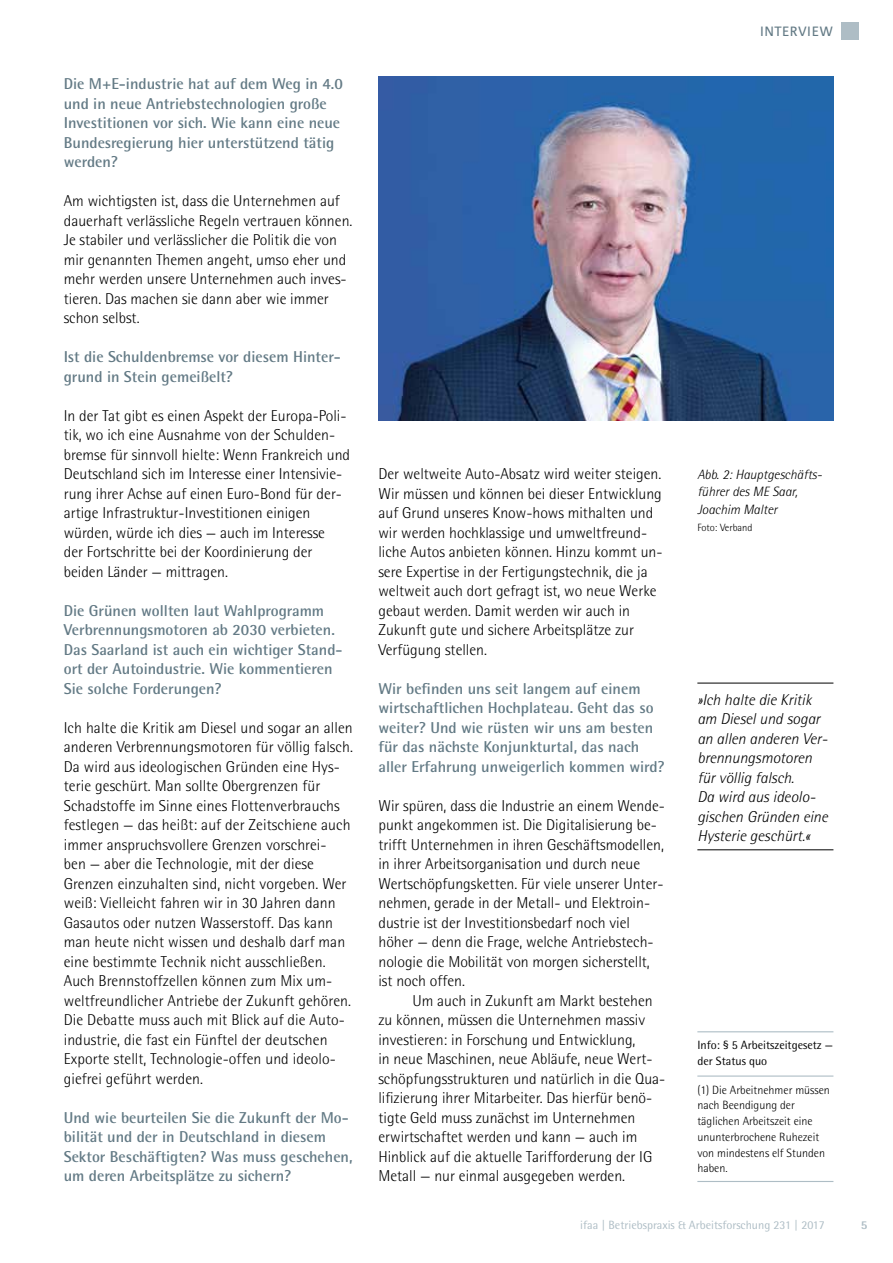
<style>
.page{position:relative;width:893px;height:1263px;background:#fff}
.page>*{position:absolute;margin:0;border:0;box-sizing:border-box;transform-origin:0 0}
.t1{font:300 15.75px/19.5px "Rotis Semi Sans";color:#000}
.t2{font:700 15.75px/19.5px "Rotis Semi Sans";color:#637a85}
.t3{font:italic 300 15.75px/19.5px "Rotis Semi Sans";color:#000}
.t4{font:italic 300 13.5px/17.2px "Rotis Semi Sans";color:#000}
.t5{font:13.5px "Corpid C1";letter-spacing:.03em;color:#637a85}
.t6{font:300 12px/15.8px "Rotis Semi Sans";color:#000}
.t7{font:12px "Rotis Semi Sans";color:#aebdc5}
.t8{font:12px/15.8px "Rotis Semi Sans";color:#000}
.t9{font:800 12px "Rotis Semi Sans";color:#aebdc5}
.t10{font:300 10.5px "Rotis Semi Sans";color:#000}
</style>
<div class="page">
<div style="left:842px;top:22px;width:17px;height:17px;background:#aebdc5"></div>
<img style="left:378px;top:77px;width:455px;height:344px">
<hr style="left:697px;top:1031px;width:136px;height:1px;background:#aebdc5">
<hr style="left:697px;top:1075px;width:136px;height:2px;background:#aebdc5">
<hr style="left:697px;top:1181px;width:136px;height:1px;background:#aebdc5">
<hr style="left:697px;top:683px;width:136px;height:1px;background:#000">
<hr style="left:697px;top:849px;width:136px;height:1px;background:#000">
<p class="t2" style="left:64px;top:74px;width:281px">Die M+E-industrie hat auf dem Weg in 4.0 und in neue Antriebstechnologien große Investitionen vor sich. Wie kann eine neue Bundesregierung hier unterstützend tätig werden?</p>
<p class="t1" style="left:64px;top:191px;width:290px">Am wichtigsten ist, dass die Unternehmen auf dauerhaft verlässliche Regeln vertrauen können.<br>Je stabiler und verlässlicher die Politik die von mir genannten Themen angeht, umso eher und mehr werden unsere Unternehmen auch inves&shy;tieren. Das machen sie dann aber wie immer schon selbst.</p>
<p class="t2" style="left:64px;top:347px;width:279px">Ist die Schuldenbremse vor diesem Hinter&shy;grund in Stein gemeißelt?</p>
<p class="t1" style="left:64px;top:406px;width:288px">In der Tat gibt es einen Aspekt der Europa-Poli&shy;tik, wo ich eine Ausnahme von der Schulden&shy;bremse für sinnvoll hielte: Wenn Frankreich und Deutschland sich im Interesse einer Intensivie&shy;rung ihrer Achse auf einen Euro-Bond für der&shy;artige Infrastruktur-Investitionen einigen würden, würde ich dies — auch im Interesse<br>der Fortschritte bei der Koordinierung der beiden Länder — mittragen.</p>
<p class="t2" style="left:64px;top:600px;width:280px">Die Grünen wollten laut Wahlprogramm Verbrennungsmotoren ab 2030 verbieten.<br>Das Saarland ist auch ein wichtiger Stand&shy;ort der Autoindustrie. Wie kommentieren Sie solche Forderungen?</p>
<p class="t1" style="left:64px;top:718px;width:291px">Ich halte die Kritik am Diesel und sogar an allen anderen Verbrennungsmotoren für völlig falsch.<br>Da wird aus ideologischen Gründen eine Hys&shy;terie geschürt. Man sollte Obergrenzen für Schadstoffe im Sinne eines Flottenverbrauchs festlegen — das heißt: auf der Zeitschiene auch immer anspruchsvollere Grenzen vorschrei-<br>ben — aber die Technologie, mit der diese Grenzen einzuhalten sind, nicht vorgeben. Wer weiß: Vielleicht fahren wir in 30 Jahren dann Gasautos oder nutzen Wasserstoff. Das kann man heute nicht wissen und deshalb darf man eine bestimmte Technik nicht ausschließen.<br>Auch Brennstoffzellen können zum Mix um&shy;weltfreundlicher Antriebe der Zukunft gehören.<br>Die Debatte muss auch mit Blick auf die Auto&shy;industrie, die fast ein Fünftel der deutschen Exporte stellt, Technologie-offen und ideolo&shy;giefrei geführt werden.</p>
<p class="t2" style="left:64px;top:1107px;width:290px">Und wie beurteilen Sie die Zukunft der Mo&shy;bilität und der in Deutschland in diesem Sektor Beschäftigten? Was muss geschehen, um deren Arbeitsplätze zu sichern?</p>
<p class="t5" style="left:760px;top:23px;width:74px">INTERVIEW</p>
<p class="t1" style="left:378px;top:464px;width:286px">Der weltweite Auto-Absatz wird weiter steigen.<br>Wir müssen und können bei dieser Entwicklung auf Grund unseres Know-hows mithalten und wir werden hochklassige und umweltfreund&shy;liche Autos anbieten können. Hinzu kommt un&shy;sere Expertise in der Fertigungstechnik, die ja weltweit auch dort gefragt ist, wo neue Werke gebaut werden. Damit werden wir auch in Zukunft gute und sichere Arbeitsplätze zur Verfügung stellen.</p>
<p class="t2" style="left:378px;top:678px;width:288px">Wir befinden uns seit langem auf einem wirtschaftlichen Hochplateau. Geht das so weiter? Und wie rüsten wir uns am besten für das nächste Konjunkturtal, das nach aller Erfahrung unweigerlich kommen wird?</p>
<p class="t1" style="left:378px;top:796px;width:288px">Wir spüren, dass die Industrie an einem Wende&shy;punkt angekommen ist. Die Digitalisierung be&shy;trifft Unternehmen in ihren Geschäftsmodellen, in ihrer Arbeitsorganisation und durch neue Wertschöpfungsketten. Für viele unserer Unter&shy;nehmen, gerade in der Metall- und Elektroin&shy;dustrie ist der Investitionsbedarf noch viel höher — denn die Frage, welche Antriebstech&shy;nologie die Mobilität von morgen sicherstellt, ist noch offen.</p>
<p class="t1" style="left:378px;top:991px;width:288px;text-indent:34px">Um auch in Zukunft am Markt bestehen zu können, müssen die Unternehmen massiv investieren: in Forschung und Entwicklung,<br>in neue Maschinen, neue Abläufe, neue Wert&shy;schöpfungsstrukturen und natürlich in die Qua&shy;lifizierung ihrer Mitarbeiter. Das hierfür benö&shy;tigte Geld muss zunächst im Unternehmen erwirtschaftet werden und kann — auch im Hinblick auf die aktuelle Tarifforderung der IG Metall — nur einmal ausgegeben werden.</p>
<p class="t4" style="left:697px;top:466px;width:126px">Abb. 2: Hauptgeschäfts&shy;führer des ME Saar,<br>Joachim Malter</p>
<p class="t10" style="left:697px;top:522px;width:57px">Foto: Verband</p>
<p class="t3" style="left:697px;top:689px;width:132px">»Ich halte die Kritik am Diesel und sogar an allen anderen Ver&shy;brennungsmotoren für völlig falsch.<br>Da wird aus ideolo&shy;gischen Gründen eine<br>Hysterie geschürt.«</p>
<p class="t8" style="left:697px;top:1037px;width:137px">Info: § 5 Arbeitszeitgesetz — der Status quo</p>
<p class="t6" style="left:697px;top:1082px;width:134px">(1) Die Arbeitnehmer müssen nach Beendigung der täglichen Arbeitszeit eine ununterbrochene Ruhezeit von mindestens elf Stunden haben.</p>
<p class="t7" style="left:580px;top:1218px;width:246px">ifaa | Betriebspraxis &amp; Arbeitsforschung 231 | 2017</p>
<p class="t9" style="left:861px;top:1217px;width:8px">5</p>
</div>
